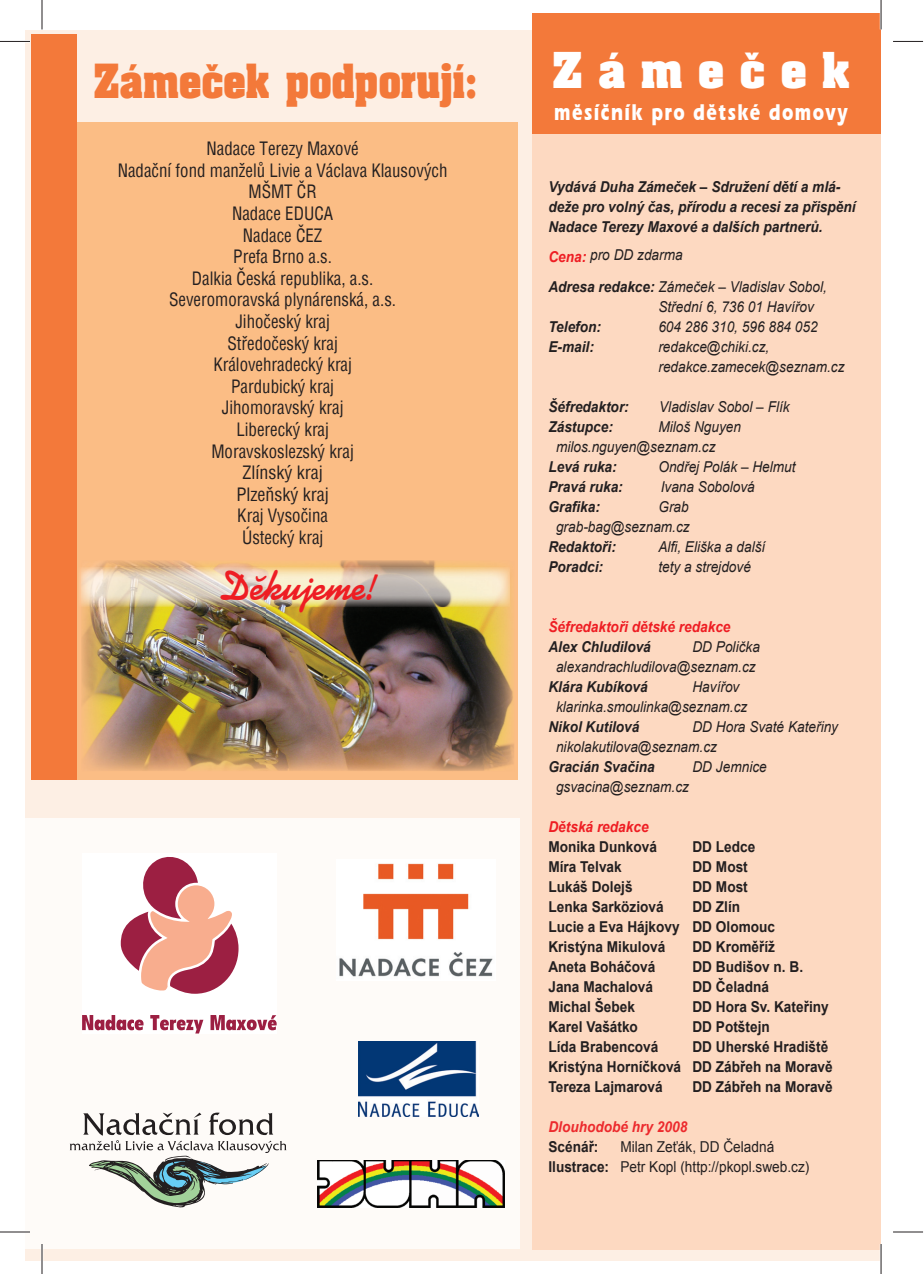
<style>
.page{position:relative;width:924px;height:1274px;background:#fff}
.page>*{position:absolute;margin:0;border:0;box-sizing:border-box;transform-origin:0 0}
.t1{font:700 42px "Koala";color:#ee1d23;scale:.9 1}
.t2{font:700 42px "Aardvark CE";letter-spacing:.365em;color:#fff}
.t3{font:700 40px "Aardvark CE";color:#f3793a;scale:.9 1}
.t4{font:700 24px "Erie CE";letter-spacing:.08em;color:#fff;scale:.73 1}
.t5{font:condensed 18px/21.6px "Helvetica";color:#231f20;text-align:center;scale:.94 1}
.t6{font:italic 15px/20px "Arial";color:#231f20;scale:.91 1}
.t7{font:700 15px/20px "Arial";color:#231f20;scale:.91 1}
.t8{font:italic 700 15px/20px "Arial";color:#231f20;scale:.91 1}
.t9{font:15px/20px "Arial";color:#231f20;scale:.91 1}
.t10{font:italic 700 15px "Arial";color:#ee1d23;scale:.91 1}
.t11{font:italic 700 15px "Arial";color:#ec2a2d;scale:.91 1}
.s1{font-weight:700;color:#ee1d23}
.s2{font-weight:700}
</style>
<div class="page">
<div style="left:25px;top:30px;width:856px;height:1230px;background:#fdefe4"></div>
<div style="left:532px;top:28px;width:349px;height:1222px;background:#fdd9c1"></div>
<div style="left:25px;top:818px;width:495px;height:431px;background:#fefbf8"></div>
<div style="left:82px;top:853px;width:195px;height:181px;background:#fff"></div>
<svg style="left:121px;top:857px;width:118px;height:137px"></svg>
<svg style="left:82px;top:1015px;width:62px;height:15px"></svg>
<svg style="left:150px;top:1015px;width:53px;height:19px"></svg>
<svg style="left:211px;top:1015px;width:66px;height:15px"></svg>
<img style="left:318px;top:1160px;width:186px;height:48px">
<img style="left:358px;top:1041px;width:121px;height:75px">
<svg style="left:70px;top:1113px;width:217px;height:94px"></svg>
<img style="left:339px;top:863px;width:154px;height:114px">
<div style="left:77px;top:122px;width:441px;height:657px;background:#fbbd85"></div>
<img style="left:81px;top:560px;width:433px;height:211px">
<img style="left:79px;top:567px;width:431px;height:39px">
<div style="left:532px;top:13px;width:349px;height:121px;background:#f3793a"></div>
<div style="left:32px;top:34px;width:45px;height:745px;background:#f3793a"></div>
<hr style="left:0;top:40px;width:30px;height:3px;background:#fff">
<hr style="left:0;top:1231px;width:30px;height:2px;background:#fff">
<hr style="left:41px;top:1244px;width:2px;height:30px;background:#fff">
<hr style="left:880px;top:0;width:2px;height:29px;background:#fff">
<hr style="left:880px;top:1244px;width:2px;height:30px;background:#fff">
<hr style="left:0;top:41px;width:30px;height:1px;background:#231f20">
<hr style="left:893px;top:41px;width:30px;height:1px;background:#231f20">
<hr style="left:0;top:1232px;width:30px;height:1px;background:#231f20">
<hr style="left:893px;top:1232px;width:30px;height:1px;background:#231f20">
<svg style="left:42px;top:0;width:1px;height:29px"></svg>
<hr style="left:42px;top:1244px;width:1px;height:30px;background:#231f20">
<svg style="left:881px;top:0;width:1px;height:29px"></svg>
<hr style="left:881px;top:1244px;width:1px;height:30px;background:#231f20">
<h2 class="t3" style="left:93px;top:54px;width:428px">Zámeček podporují:</h2>
<p class="t5" style="left:118px;top:138px;width:352px">Nadace Terezy Maxové<br>Nadační fond manželů Livie a Václava Klausových<br>MŠMT ČR<br>Nadace EDUCA<br>Nadace ČEZ<br>Prefa Brno a.s.<br>Dalkia Česká republika, a.s.<br>Severomoravská plynárenská, a.s.<br>Jihočeský kraj<br>Středočeský kraj<br>Královehradecký kraj<br>Pardubický kraj<br>Jihomoravský kraj<br>Liberecký kraj<br>Moravskoslezský kraj<br>Zlínský kraj<br>Plzeňský kraj<br>Kraj Vysočina<br>Ústecký kraj</p>
<h1 class="t1" style="left:221px;top:563px;width:174px">Děkujeme!</h1>
<h1 class="t2" style="left:552px;top:42px;width:299px">Zámeček</h1>
<h3 class="t4" style="left:554px;top:100px;width:404px">měsíčník pro dětské domovy</h3>
<p class="t8" style="left:548px;top:177px;width:339px">Vydává Duha Zámeček – Sdružení dětí a mlá&shy;deže pro volný čas, přírodu a recesi za přispění<br>Nadace Terezy Maxové a dalších partnerů.</p>
<p class="t6" style="left:548px;top:239px;width:307px;line-height:32px"><span class="s1">Cena:</span> pro DD zdarma<br><span class="s2">Adresa redakce:</span> Zámeček – Vladislav Sobol,</p>
<p class="t6" style="left:658px;top:297px;width:172px">Střední 6, 736 01 Havířov</p>
<p class="t8" style="left:548px;top:317px;width:59px">Telefon:</p>
<p class="t6" style="left:658px;top:317px;width:177px">604 286 310, 596 884 052</p>
<p class="t8" style="left:548px;top:337px;width:52px">E-mail:</p>
<p class="t6" style="left:658px;top:337px;width:206px">redakce@chiki.cz, redakce.zamecek@seznam.cz</p>
<p class="t8" style="left:548px;top:397px;width:90px">Šéfredaktor:</p>
<p class="t6" style="left:659px;top:397px;width:145px">Vladislav Sobol – Flík</p>
<p class="t8" style="left:548px;top:417px;width:72px">Zástupce:</p>
<p class="t6" style="left:556px;top:417px;width:205px;text-indent:102px">Miloš Nguyen milos.nguyen@seznam.cz</p>
<p class="t8" style="left:548px;top:457px;width:77px">Levá ruka:</p>
<p class="t6" style="left:658px;top:457px;width:152px">Ondřej Polák – Helmut</p>
<p class="t8" style="left:548px;top:477px;width:83px">Pravá ruka:</p>
<p class="t6" style="left:661px;top:477px;width:105px">Ivana Sobolová</p>
<p class="t8" style="left:548px;top:497px;width:58px">Grafika:</p>
<p class="t6" style="left:556px;top:497px;width:148px;text-align:right">Grab grab-bag@seznam.cz</p>
<p class="t8" style="left:548px;top:537px;width:76px">Redaktoři:</p>
<p class="t6" style="left:658px;top:537px;width:119px">Alfi, Eliška a další</p>
<p class="t8" style="left:548px;top:557px;width:62px">Poradci:</p>
<p class="t6" style="left:658px;top:557px;width:103px">tety a strejdové</p>
<p class="t10" style="left:548px;top:619px;width:202px">Šéfredaktoři dětské redakce</p>
<p class="t8" style="left:548px;top:637px;width:114px">Alex Chludilová</p>
<p class="t6" style="left:556px;top:637px;width:226px;text-align:right">DD Polička alexandrachludilova@seznam.cz</p>
<p class="t8" style="left:548px;top:677px;width:111px">Klára Kubíková</p>
<p class="t6" style="left:556px;top:677px;width:212px;text-indent:136px">Havířov klarinka.smoulinka@seznam.cz</p>
<p class="t8" style="left:548px;top:717px;width:102px">Nikol Kutilová</p>
<p class="t6" style="left:556px;top:717px;width:311px;text-indent:136px">DD Hora Svaté Kateřiny nikolakutilova@seznam.cz</p>
<p class="t8" style="left:548px;top:757px;width:118px">Gracián Svačina</p>
<p class="t6" style="left:692px;top:757px;width:83px">DD Jemnice</p>
<p class="t6" style="left:556px;top:777px;width:148px">gsvacina@seznam.cz</p>
<p class="t10" style="left:548px;top:819px;width:112px">Dětská redakce</p>
<p class="t7" style="left:548px;top:837px;width:121px">Monika Dunková</p>
<p class="t7" style="left:692px;top:837px;width:71px">DD Ledce</p>
<p class="t7" style="left:548px;top:857px;width:82px">Míra Telvak</p>
<p class="t7" style="left:692px;top:857px;width:62px">DD Most</p>
<p class="t7" style="left:548px;top:877px;width:94px">Lukáš Dolejš</p>
<p class="t7" style="left:692px;top:877px;width:62px">DD Most</p>
<p class="t7" style="left:548px;top:897px;width:128px">Lenka Sarköziová</p>
<p class="t7" style="left:548px;top:897px;width:251px;text-indent:144px">DD Zlín<br>Lucie a Eva Hájkovy DD Olomouc<br>Kristýna Mikulová</p>
<p class="t7" style="left:692px;top:937px;width:92px">DD Kroměříž</p>
<p class="t7" style="left:548px;top:957px;width:119px">Aneta Boháčová</p>
<p class="t7" style="left:692px;top:957px;width:123px">DD Budišov n. B.</p>
<p class="t7" style="left:548px;top:977px;width:117px">Jana Machalová</p>
<p class="t7" style="left:692px;top:977px;width:86px">DD Čeladná</p>
<p class="t7" style="left:548px;top:997px;width:97px">Michal Šebek</p>
<p class="t7" style="left:692px;top:997px;width:151px">DD Hora Sv. Kateřiny</p>
<p class="t7" style="left:548px;top:1017px;width:100px">Karel Vašátko</p>
<p class="t7" style="left:692px;top:1017px;width:87px">DD Potštejn</p>
<p class="t7" style="left:548px;top:1037px;width:122px">Lída Brabencová</p>
<p class="t7" style="left:548px;top:1037px;width:314px;text-indent:144px">DD Uherské Hradiště<br>Kristýna Horníčková DD Zábřeh na Moravě<br>Tereza Lajmarová</p>
<p class="t7" style="left:692px;top:1077px;width:156px">DD Zábřeh na Moravě</p>
<p class="t11" style="left:548px;top:1119px;width:154px">Dlouhodobé hry 2008</p>
<p class="t7" style="left:548px;top:1137px;width:57px">Scénář:</p>
<p class="t9" style="left:548px;top:1137px;width:288px;text-indent:72px">Milan Zeťák, DD Čeladná<br><span class="s2">Ilustrace:</span> Petr Kopl (http://pkopl.sweb.cz)</p>
</div>
